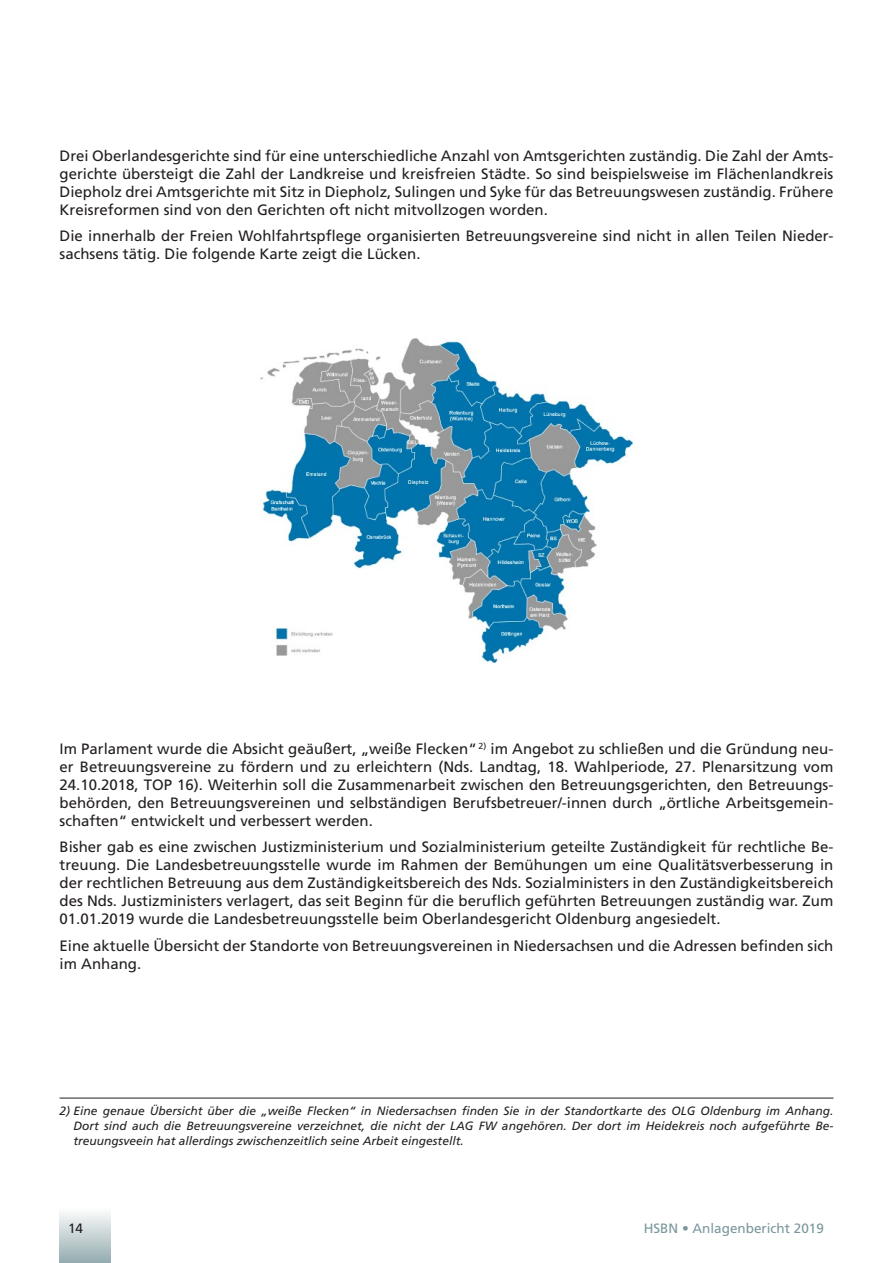
<style>
.page{position:relative;width:893px;height:1263px;background:#fff}
.page>*{position:absolute;margin:0;border:0;box-sizing:border-box;transform-origin:0 0}
.t1{font:15px/18px "Frutiger";color:#231f20;text-align:justify}
.t2{font:13.5px "Frutiger";color:#7a979c}
.t3{font:13.5px "Frutiger";color:#231f20}
.t4{font:italic 12px/15px "Frutiger CE";color:#231f20;text-align:justify}
</style>
<div class="page">
<div style="left:60px;top:1208px;width:51px;height:55px;background:linear-gradient(to bottom,#fdfdfd,#95acaf)"></div>
<hr style="left:60px;top:1098px;width:773px;height:1px;background:#231f20">
<img style="left:260px;top:339px;width:373px;height:324px">
<p class="t1" style="left:60px;top:146px;width:775px">Drei Oberlandesgerichte sind für eine unterschiedliche Anzahl von Amtsgerichten zuständig. Die Zahl der Amts&shy;gerichte übersteigt die Zahl der Landkreise und kreisfreien Städte. So sind beispielsweise im Flächenlandkreis Diepholz drei Amtsgerichte mit Sitz in Diepholz, Sulingen und Syke für das Betreuungswesen zuständig. Frühere Kreisreformen sind von den Gerichten oft nicht mitvollzogen worden.</p>
<p class="t1" style="left:60px;top:227px;width:775px">Die innerhalb der Freien Wohlfahrtspflege organisierten Betreuungsvereine sind nicht in allen Teilen Nieder&shy;sachsens tätig. Die folgende Karte zeigt die Lücken.</p>
<p class="t1" style="left:60px;top:739px;width:775px">Im Parlament wurde die Absicht geäußert, „weiße Flecken“ <sup>2)</sup> im Angebot zu schließen und die Gründung neu&shy;er Betreuungsvereine zu fördern und zu erleichtern (Nds. Landtag, 18. Wahlperiode, 27. Plenarsitzung vom 24.10.2018, TOP 16). Weiterhin soll die Zusammenarbeit zwischen den Betreuungsgerichten, den Betreuungs&shy;behörden, den Betreuungsvereinen und selbständigen Berufsbetreuer/-innen durch „örtliche Arbeitsgemein&shy;schaften“ entwickelt und verbessert werden.</p>
<p class="t1" style="left:60px;top:838px;width:775px">Bisher gab es eine zwischen Justizministerium und Sozialministerium geteilte Zuständigkeit für rechtliche Be&shy;treuung. Die Landesbetreuungsstelle wurde im Rahmen der Bemühungen um eine Qualitätsverbesserung in der rechtlichen Betreuung aus dem Zuständigkeitsbereich des Nds. Sozialministers in den Zuständigkeitsbereich des Nds. Justizministers verlagert, das seit Beginn für die beruflich geführten Betreuungen zuständig war. Zum 01.01.2019 wurde die Landesbetreuungsstelle beim Oberlandesgericht Oldenburg angesiedelt.</p>
<p class="t1" style="left:60px;top:936px;width:775px">Eine aktuelle Übersicht der Standorte von Betreuungsvereinen in Niedersachsen und die Adressen befinden sich im Anhang.</p>
<p class="t4" style="left:74px;top:1104px;width:761px;text-indent:-14px">2) Eine genaue Übersicht über die „weiße Flecken“ in Niedersachsen finden Sie in der Standortkarte des OLG Oldenburg im Anhang.<br>Dort sind auch die Betreuungsvereine verzeichnet, die nicht der LAG FW angehören. Der dort im Heidekreis noch aufgeführte Be&shy;treuungsveein hat allerdings zwischenzeitlich seine Arbeit eingestellt.</p>
<p class="t3" style="left:68px;top:1220px;width:17px">14</p>
<p class="t2" style="left:644px;top:1220px;width:182px">HSBN • Anlagenbericht 2019</p>
</div>
